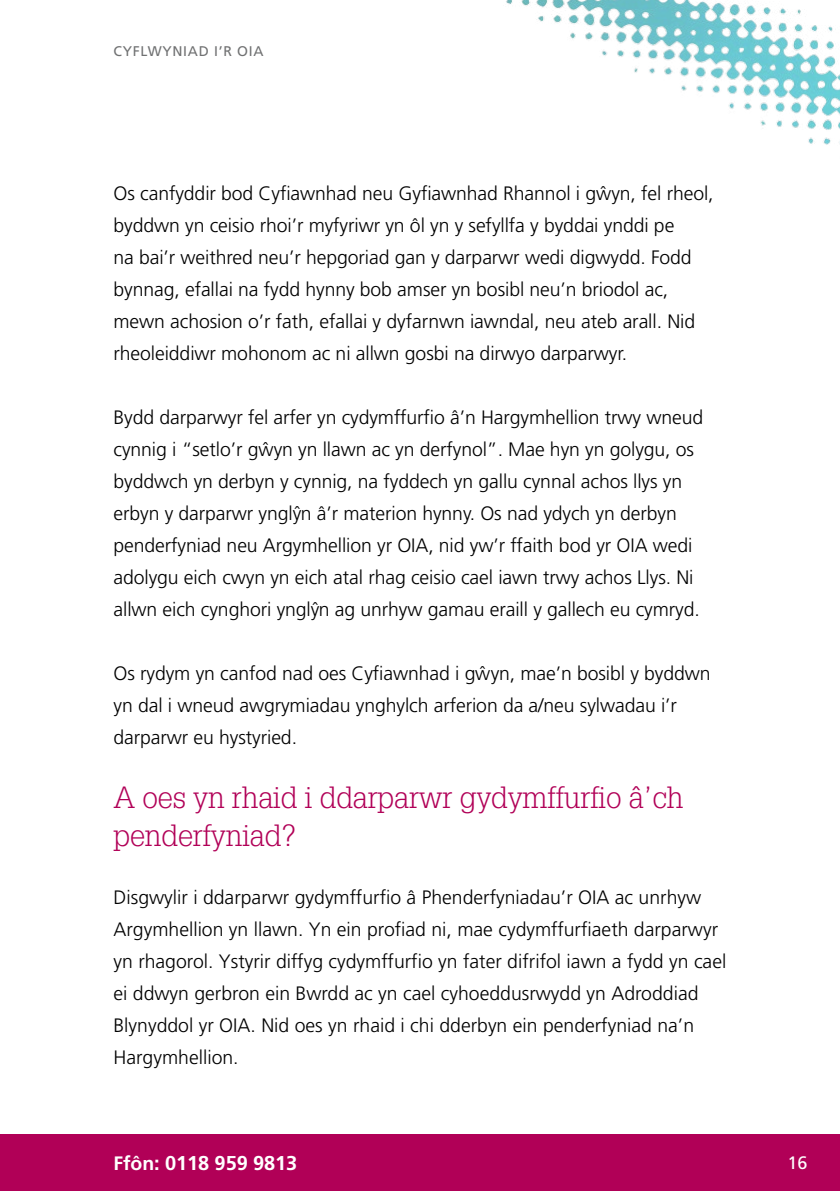
<style>
.page{position:relative;width:840px;height:1191px;background:#fff}
.page>*{position:absolute;margin:0;border:0;box-sizing:border-box;transform-origin:0 0}
.t1{font:300 30px/38px "Glypha";letter-spacing:-.005em;color:#b10057}
.t2{font:700 20px "Frutiger";letter-spacing:-.005em;color:#fff}
.t3{font:300 19.4px/32px "Frutiger";letter-spacing:-.005em;color:#000}
.t4{font:18px "Frutiger";color:#fff}
.t5{font:14px "Frutiger";letter-spacing:.05em;color:#707172}
.s1{font-size:19.4px}
</style>
<div class="page">
<img style="left:506px;top:0;width:333px;height:145px">
<div style="left:0;top:1134px;width:839px;height:57px;background:#b10057"></div>
<p class="t5" style="left:113px;top:43px;width:151px">CYFLWYNIAD I’R OIA</p>
<p class="t3" style="left:113px;top:178px;width:601px">Os canfyddir bod Cyfiawnhad neu Gyfiawnhad Rhannol i gwˆ yn, fel rheol, byddwn yn ceisio rhoi’r myfyriwr yn ôl yn y sefyllfa y byddai ynddi pe<br>na bai’r weithred neu’r hepgoriad gan y darparwr wedi digwydd. Fodd bynnag, efallai na fydd hynny bob amser yn bosibl neu’n briodol ac, mewn achosion o’r fath, efallai y dyfarnwn iawndal, neu ateb arall. Nid rheoleiddiwr mohonom ac ni allwn gosbi na dirwyo darparwyr.</p>
<p class="t3" style="left:113px;top:402px;width:591px">Bydd darparwyr fel arfer yn cydymffurfio â’n Hargymhellion trwy wneud cynnig i “setlo’r gwˆ yn yn llawn ac yn derfynol”. Mae hyn yn golygu, os byddwch yn derbyn y cynnig, na fyddech yn gallu cynnal achos llys yn erbyn y darparwr ynglyˆn â’r materion hynny. Os nad ydych yn derbyn penderfyniad neu Argymhellion yr OIA, nid yw’r ffaith bod yr OIA wedi adolygu eich cwyn yn eich atal rhag ceisio cael iawn trwy achos Llys. Ni allwn eich cynghori ynglyˆn ag unrhyw gamau eraill y gallech eu cymryd.</p>
<p class="t3" style="left:113px;top:657px;width:598px">Os rydym yn canfod nad oes Cyfiawnhad i gwˆ yn, mae’n bosibl y byddwn yn dal i wneud awgrymiadau ynghylch arferion da a/neu sylwadau i’r darparwr eu hystyried.</p>
<h1 class="t1" style="left:113px;top:779px;width:571px">A oes yn rhaid i ddarparwr gydymffurfio â’ch penderfyniad?</h1>
<p class="t3" style="left:113px;top:882px;width:614px">Disgwylir i ddarparwr gydymffurfio â Phenderfyniadau’r OIA ac unrhyw Argymhellion yn llawn. Yn ein profiad ni, mae cydymffurfiaeth darparwyr yn rhagorol. Ystyrir diffyg cydymffurfio yn fater difrifol iawn a fydd yn cael ei ddwyn gerbron ein Bwrdd ac yn cael cyhoeddusrwydd yn Adroddiad Blynyddol yr OIA. Nid oes yn rhaid i chi dderbyn ein penderfyniad na’n Hargymhellion.</p>
<p class="t2" style="left:113px;top:1151px;width:185px"><span class="s1">Ffôn</span>: 0118 959 9813</p>
<p class="t4" style="left:787px;top:1152px;width:22px">16</p>
</div>
